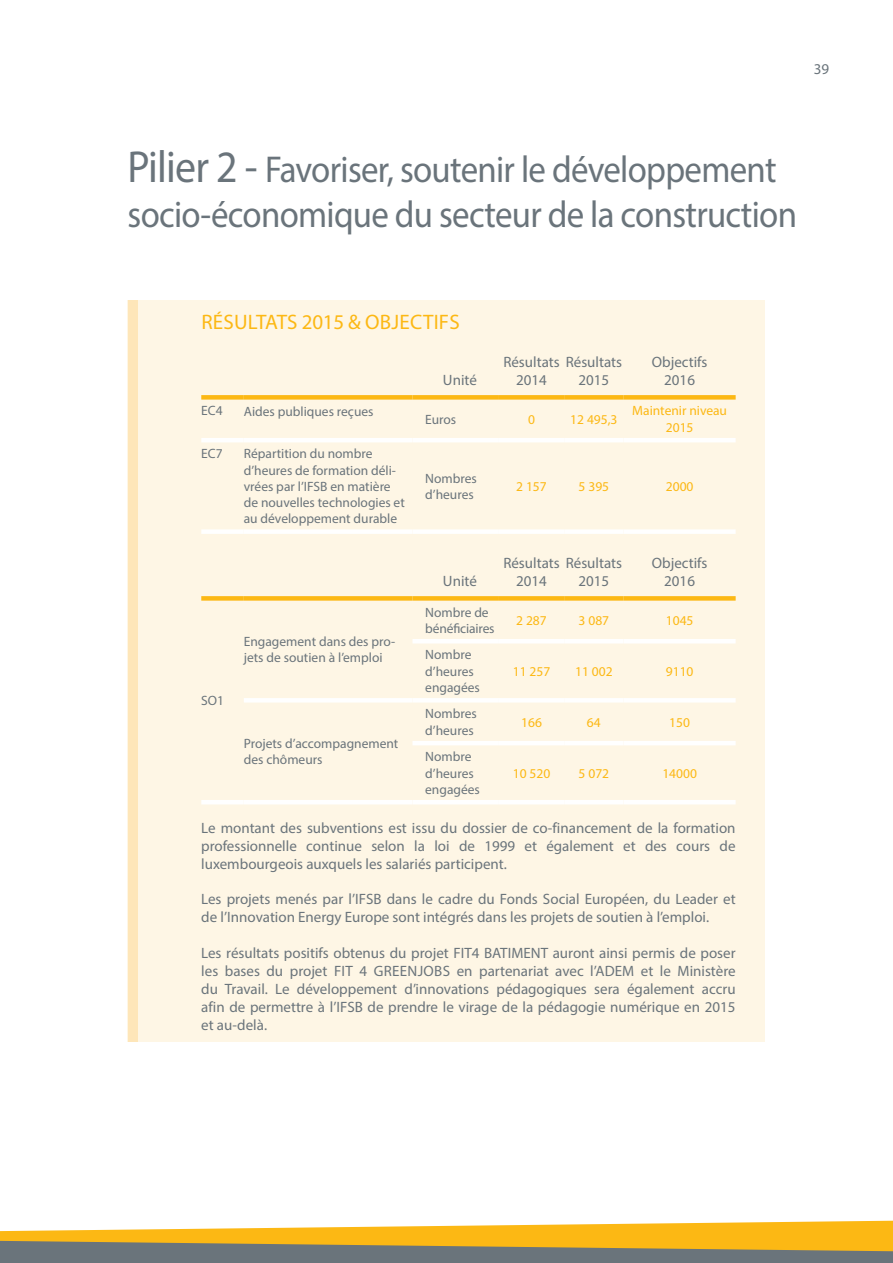
<style>
.page{position:relative;width:893px;height:1263px;background:#fff}
.page>*{position:absolute;margin:0;border:0;box-sizing:border-box;transform-origin:0 0}
.t1{font:37.5px/45px "Myriad Pro";letter-spacing:-.02em;color:#6a747b;scale:.93 1}
.t2{font:21px "Myriad Pro";letter-spacing:.01em;color:#fcb814}
.t3{font:15px/18px "Myriad Pro";color:#6a747b}
.t4{font:13.5px/16.2px "Myriad Pro";color:#6a747b}
.t5{font:13.5px/16.2px "Myriad Pro";color:#fcb814;text-align:center}
.s1{font-size:45px}
</style>
<div class="page">
<svg style="left:0;top:1220px;width:893px;height:43px;background:#c2a65c"></svg>
<div style="left:128px;top:301px;width:637px;height:741px;background:#fef6e5"></div>
<div style="left:128px;top:301px;width:9px;height:741px;background:#fee6b9"></div>
<div style="left:201px;top:395px;width:43px;height:5px;background:#fcb814"></div>
<div style="left:244px;top:395px;width:168px;height:5px;background:#fcb814"></div>
<div style="left:412px;top:395px;width:87px;height:5px;background:#fcb814"></div>
<div style="left:499px;top:395px;width:65px;height:5px;background:#fcb814"></div>
<div style="left:564px;top:395px;width:60px;height:5px;background:#fcb814"></div>
<div style="left:624px;top:395px;width:112px;height:5px;background:#fcb814"></div>
<hr style="left:201px;top:438px;width:43px;height:4px;background:#fff">
<hr style="left:244px;top:438px;width:168px;height:4px;background:#fff">
<hr style="left:412px;top:438px;width:87px;height:4px;background:#fff">
<hr style="left:499px;top:438px;width:65px;height:4px;background:#fff">
<hr style="left:564px;top:438px;width:60px;height:4px;background:#fff">
<hr style="left:624px;top:438px;width:112px;height:4px;background:#fff">
<div style="left:201px;top:529px;width:43px;height:5px;background:#fff"></div>
<div style="left:244px;top:529px;width:168px;height:5px;background:#fff"></div>
<div style="left:412px;top:529px;width:87px;height:5px;background:#fff"></div>
<div style="left:499px;top:529px;width:65px;height:5px;background:#fff"></div>
<div style="left:564px;top:529px;width:60px;height:5px;background:#fff"></div>
<div style="left:624px;top:529px;width:112px;height:5px;background:#fff"></div>
<hr style="left:201px;top:800px;width:43px;height:4px;background:#fff">
<hr style="left:244px;top:800px;width:168px;height:4px;background:#fff">
<div style="left:244px;top:596px;width:168px;height:5px;background:#fcb814"></div>
<div style="left:412px;top:596px;width:87px;height:5px;background:#fcb814"></div>
<div style="left:499px;top:596px;width:65px;height:5px;background:#fcb814"></div>
<div style="left:564px;top:596px;width:60px;height:5px;background:#fcb814"></div>
<div style="left:624px;top:596px;width:112px;height:5px;background:#fcb814"></div>
<hr style="left:412px;top:639px;width:87px;height:4px;background:#fff">
<hr style="left:499px;top:639px;width:65px;height:4px;background:#fff">
<hr style="left:564px;top:639px;width:60px;height:4px;background:#fff">
<hr style="left:624px;top:639px;width:112px;height:4px;background:#fff">
<hr style="left:244px;top:698px;width:168px;height:4px;background:#fff">
<hr style="left:412px;top:698px;width:87px;height:4px;background:#fff">
<hr style="left:499px;top:698px;width:65px;height:4px;background:#fff">
<hr style="left:564px;top:698px;width:60px;height:4px;background:#fff">
<hr style="left:624px;top:698px;width:112px;height:4px;background:#fff">
<hr style="left:412px;top:741px;width:87px;height:4px;background:#fff">
<hr style="left:499px;top:741px;width:65px;height:4px;background:#fff">
<hr style="left:564px;top:741px;width:60px;height:4px;background:#fff">
<hr style="left:624px;top:741px;width:112px;height:4px;background:#fff">
<hr style="left:412px;top:800px;width:87px;height:4px;background:#fff">
<hr style="left:499px;top:800px;width:65px;height:4px;background:#fff">
<hr style="left:564px;top:800px;width:60px;height:4px;background:#fff">
<hr style="left:624px;top:800px;width:112px;height:4px;background:#fff">
<div style="left:201px;top:596px;width:43px;height:5px;background:#fcb814"></div>
<p class="t3" style="left:814px;top:60px;width:17px">39</p>
<h1 class="t1" style="left:128px;top:146px;width:721px"><span class="s1">Pilier 2 -</span> Favoriser, soutenir le développement socio-économique du secteur de la construction</h1>
<h2 class="t2" style="left:201px;top:309px;width:260px">RÉSULTATS 2015 &amp; OBJECTIFS</h2>
<p class="t3" style="left:443px;top:370px;width:35px">Unité</p>
<p class="t3" style="left:516px;top:352px;width:107px;text-indent:-13px">Résultats Résultats<br>2014</p>
<p class="t3" style="left:578px;top:370px;width:32px">2015</p>
<p class="t3" style="left:652px;top:352px;width:57px;text-align:center">Objectifs<br>2016</p>
<p class="t4" style="left:201px;top:403px;width:23px">EC4</p>
<p class="t4" style="left:244px;top:403px;width:131px">Aides publiques reçues</p>
<p class="t4" style="left:201px;top:445px;width:23px">EC7</p>
<p class="t4" style="left:244px;top:445px;width:163px">Répartition du nombre d’heures de formation déli&shy;vrées par l’IFSB en matière de nouvelles technologies et au développement durable</p>
<p class="t4" style="left:201px;top:692px;width:24px">SO1</p>
<p class="t4" style="left:244px;top:633px;width:153px">Engagement dans des pro&shy;jets de soutien à l’emploi</p>
<p class="t4" style="left:244px;top:735px;width:156px">Projets d’accompagnement des chômeurs</p>
<p class="t4" style="left:425px;top:411px;width:33px">Euros</p>
<p class="t5" style="left:528px;top:411px;width:8px">0</p>
<p class="t5" style="left:570px;top:411px;width:49px">12 495,3</p>
<p class="t5" style="left:632px;top:403px;width:96px">Maintenir niveau<br>2015</p>
<p class="t4" style="left:425px;top:470px;width:53px">Nombres d’heures</p>
<p class="t5" style="left:516px;top:478px;width:32px">2 157</p>
<p class="t5" style="left:579px;top:478px;width:32px">5 395</p>
<p class="t5" style="left:666px;top:478px;width:29px">2000</p>
<p class="t3" style="left:443px;top:571px;width:35px">Unité</p>
<p class="t3" style="left:516px;top:553px;width:107px;text-indent:-13px">Résultats Résultats<br>2014</p>
<p class="t3" style="left:578px;top:571px;width:32px">2015</p>
<p class="t3" style="left:652px;top:553px;width:57px;text-align:center">Objectifs<br>2016</p>
<p class="t4" style="left:425px;top:604px;width:71px">Nombre de bénéficiaires</p>
<p class="t5" style="left:516px;top:612px;width:32px">2 287</p>
<p class="t5" style="left:579px;top:612px;width:32px">3 087</p>
<p class="t5" style="left:666px;top:612px;width:29px">1045</p>
<p class="t4" style="left:425px;top:646px;width:56px">Nombre d’heures engagées</p>
<p class="t5" style="left:513px;top:663px;width:39px">11 257</p>
<p class="t5" style="left:575px;top:663px;width:39px">11 002</p>
<p class="t5" style="left:666px;top:663px;width:29px">9110</p>
<p class="t4" style="left:425px;top:706px;width:53px">Nombres d’heures</p>
<p class="t5" style="left:521px;top:714px;width:22px">166</p>
<p class="t5" style="left:587px;top:714px;width:15px">64</p>
<p class="t5" style="left:669px;top:714px;width:22px">150</p>
<p class="t4" style="left:425px;top:748px;width:56px">Nombre d’heures engagées</p>
<p class="t5" style="left:513px;top:765px;width:39px">10 520</p>
<p class="t5" style="left:579px;top:765px;width:32px">5 072</p>
<p class="t5" style="left:662px;top:765px;width:36px">14000</p>
<p class="t3" style="left:201px;top:819px;width:536px;text-align:justify">Le montant des subventions est issu du dossier de co-financement de la formation professionnelle continue selon la loi de 1999 et également et des cours de luxembourgeois auxquels les salariés participent.</p>
<p class="t3" style="left:201px;top:890px;width:536px">Les projets menés par l’IFSB dans le cadre du Fonds Social Européen, du Leader et de l’Innovation Energy Europe sont intégrés dans les projets de soutien à l’emploi.</p>
<p class="t3" style="left:201px;top:943px;width:536px;text-align:justify">Les résultats positifs obtenus du projet FIT4 BATIMENT auront ainsi permis de poser les bases du projet FIT 4 GREENJOBS en partenariat avec l’ADEM et le Ministère du Travail. Le développement d’innovations pédagogiques sera également accru afin de permettre à l’IFSB de prendre le virage de la pédagogie numérique en 2015 et au-delà.</p>
</div>
